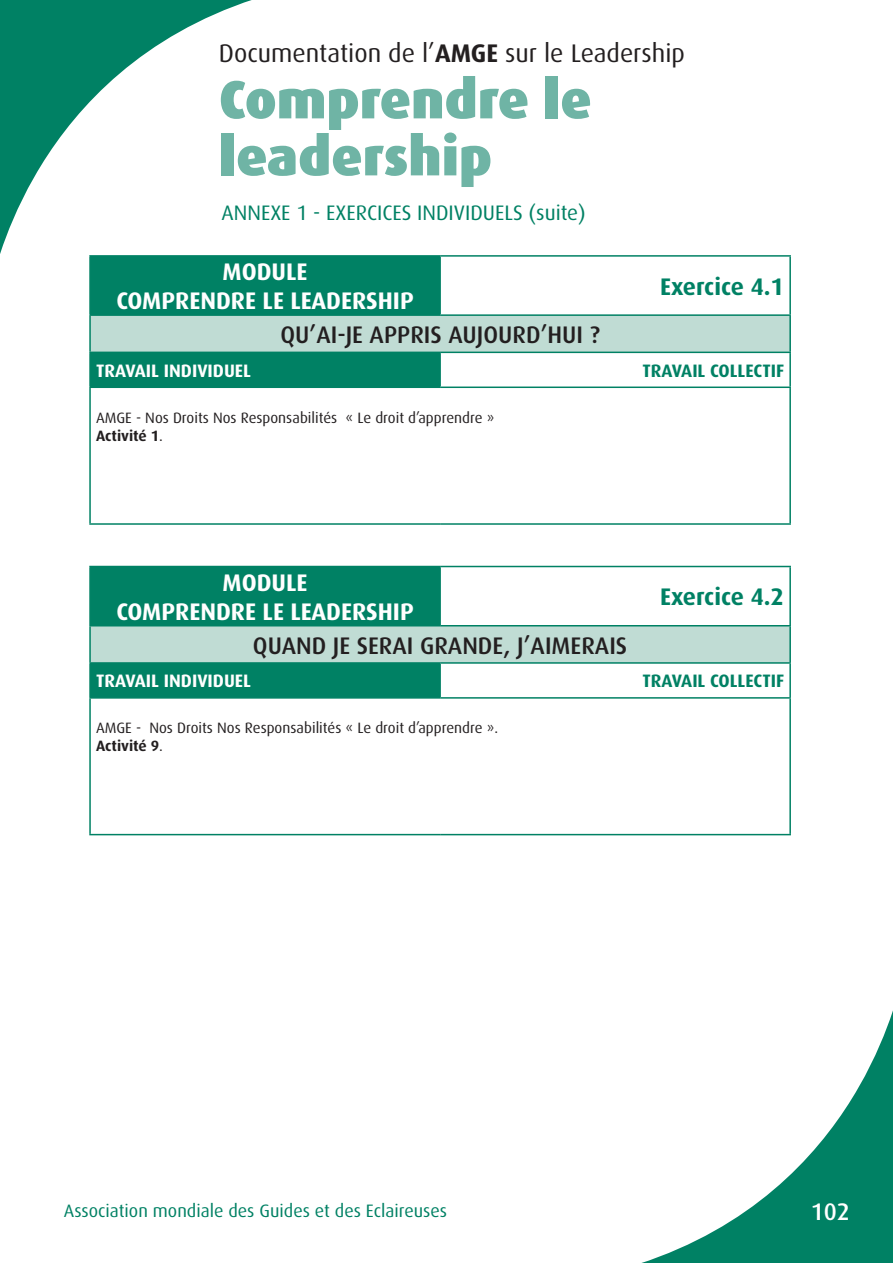
<style>
.page{position:relative;width:893px;height:1263px;background:#fff}
.page>*{position:absolute;margin:0;border:0;box-sizing:border-box;transform-origin:0 0}
.t1{font:900 54px/57px "Dax";color:#6fb4a5}
.t2{font:25.5px "Dax";color:#231f20}
.t3{font:700 24px/28.8px "Dax";color:#fff;text-align:center}
.t4{font:500 24px "Dax";color:#231f20}
.t5{font:700 24px "Dax";letter-spacing:-.005em;color:#008164}
.t6{font:500 24px "Dax";color:#fff}
.t7{font:21px "Dax";color:#008164}
.t8{font:18px "Dax";color:#008164}
.t9{font:700 18px "Dax";color:#fff}
.t10{font:700 18px "Dax";color:#008164}
.t11{font:15px/18px "Dax";color:#231f20}
.s1{font-weight:700}
</style>
<div class="page">
<svg style="left:641px;top:1010px;width:252px;height:253px"></svg>
<svg style="left:0;top:0;width:252px;height:254px"></svg>
<div style="left:91px;top:257px;width:348px;height:129px;background:#008164"></div>
<div style="left:90px;top:315px;width:700px;height:37px;background:#c0dcd4"></div>
<hr style="left:89px;top:257px;width:2px;height:57px;background:#008164">
<hr style="left:89px;top:255px;width:351px;height:2px;background:#008164">
<hr style="left:439px;top:257px;width:2px;height:57px;background:#008164">
<hr style="left:440px;top:255px;width:351px;height:2px;background:#008164">
<hr style="left:789px;top:257px;width:2px;height:57px;background:#008164">
<hr style="left:89px;top:316px;width:2px;height:36px;background:#008164">
<hr style="left:89px;top:314px;width:351px;height:2px;background:#008164">
<hr style="left:440px;top:314px;width:351px;height:2px;background:#008164">
<hr style="left:789px;top:316px;width:2px;height:36px;background:#008164">
<hr style="left:89px;top:353px;width:2px;height:33px;background:#008164">
<hr style="left:89px;top:388px;width:2px;height:135px;background:#008164">
<hr style="left:89px;top:352px;width:351px;height:1px;background:#008164">
<hr style="left:439px;top:353px;width:2px;height:33px;background:#008164">
<hr style="left:440px;top:352px;width:351px;height:1px;background:#008164">
<hr style="left:789px;top:353px;width:2px;height:33px;background:#008164">
<hr style="left:789px;top:388px;width:2px;height:135px;background:#008164">
<hr style="left:89px;top:386px;width:351px;height:2px;background:#008164">
<hr style="left:89px;top:523px;width:351px;height:2px;background:#008164">
<hr style="left:440px;top:523px;width:351px;height:2px;background:#008164">
<hr style="left:440px;top:386px;width:351px;height:2px;background:#008164">
<div style="left:91px;top:567px;width:348px;height:130px;background:#008164"></div>
<div style="left:90px;top:626px;width:700px;height:37px;background:#c0dcd4"></div>
<hr style="left:89px;top:567px;width:2px;height:58px;background:#008164">
<hr style="left:89px;top:566px;width:351px;height:1px;background:#008164">
<hr style="left:439px;top:567px;width:2px;height:58px;background:#008164">
<hr style="left:440px;top:566px;width:351px;height:1px;background:#008164">
<hr style="left:789px;top:567px;width:2px;height:58px;background:#008164">
<hr style="left:89px;top:626px;width:2px;height:36px;background:#008164">
<hr style="left:89px;top:625px;width:351px;height:1px;background:#008164">
<hr style="left:440px;top:625px;width:351px;height:1px;background:#008164">
<hr style="left:789px;top:626px;width:2px;height:36px;background:#008164">
<hr style="left:89px;top:664px;width:2px;height:33px;background:#008164">
<hr style="left:89px;top:699px;width:2px;height:135px;background:#008164">
<hr style="left:89px;top:662px;width:351px;height:2px;background:#008164">
<hr style="left:439px;top:664px;width:2px;height:33px;background:#008164">
<hr style="left:440px;top:662px;width:351px;height:2px;background:#008164">
<hr style="left:789px;top:664px;width:2px;height:33px;background:#008164">
<hr style="left:789px;top:699px;width:2px;height:135px;background:#008164">
<hr style="left:89px;top:697px;width:351px;height:2px;background:#008164">
<hr style="left:89px;top:834px;width:351px;height:1px;background:#008164">
<hr style="left:440px;top:834px;width:351px;height:1px;background:#008164">
<hr style="left:440px;top:697px;width:351px;height:2px;background:#008164">
<h2 class="t2" style="left:219px;top:39px;width:467px">Documentation de l’<span class="s1">AMGE</span> sur le Leadership</h2>
<h1 class="t1" style="left:219px;top:72px;width:374px">Comprendre le leadership</h1>
<h3 class="t7" style="left:222px;top:201px;width:366px">ANNEXE 1 - EXERCICES INDIVIDUELS (suite)</h3>
<h3 class="t3" style="left:116px;top:258px;width:299px">MODULE<br>COMPRENDRE LE LEADERSHIP</h3>
<h3 class="t5" style="left:660px;top:273px;width:126px">Exercice 4.1</h3>
<h3 class="t4" style="left:280px;top:321px;width:321px">QU’AI-JE APPRIS AUJOURD’HUI ?</h3>
<p class="t9" style="left:96px;top:360px;width:156px">TRAVAIL INDIVIDUEL</p>
<p class="t10" style="left:642px;top:360px;width:143px">TRAVAIL COLLECTIF</p>
<p class="t11" style="left:96px;top:409px;width:400px">AMGE - Nos Droits Nos Responsabilités « Le droit d’apprendre »<br><span class="s1">Activité 1</span>.</p>
<h3 class="t3" style="left:116px;top:568px;width:299px">MODULE<br>COMPRENDRE LE LEADERSHIP</h3>
<h3 class="t4" style="left:253px;top:632px;width:376px">QUAND JE SERAI GRANDE, J’AIMERAIS</h3>
<h3 class="t5" style="left:660px;top:583px;width:126px">Exercice 4.2</h3>
<p class="t9" style="left:96px;top:671px;width:156px">TRAVAIL INDIVIDUEL</p>
<p class="t10" style="left:642px;top:671px;width:143px">TRAVAIL COLLECTIF</p>
<p class="t11" style="left:96px;top:719px;width:404px">AMGE - Nos Droits Nos Responsabilités « Le droit d’apprendre ».<br><span class="s1">Activité 9</span>.</p>
<p class="t8" style="left:64px;top:1201px;width:385px">Association mondiale des Guides et des Eclaireuses</p>
<h3 class="t6" style="left:811px;top:1198px;width:41px">102</h3>
</div>
